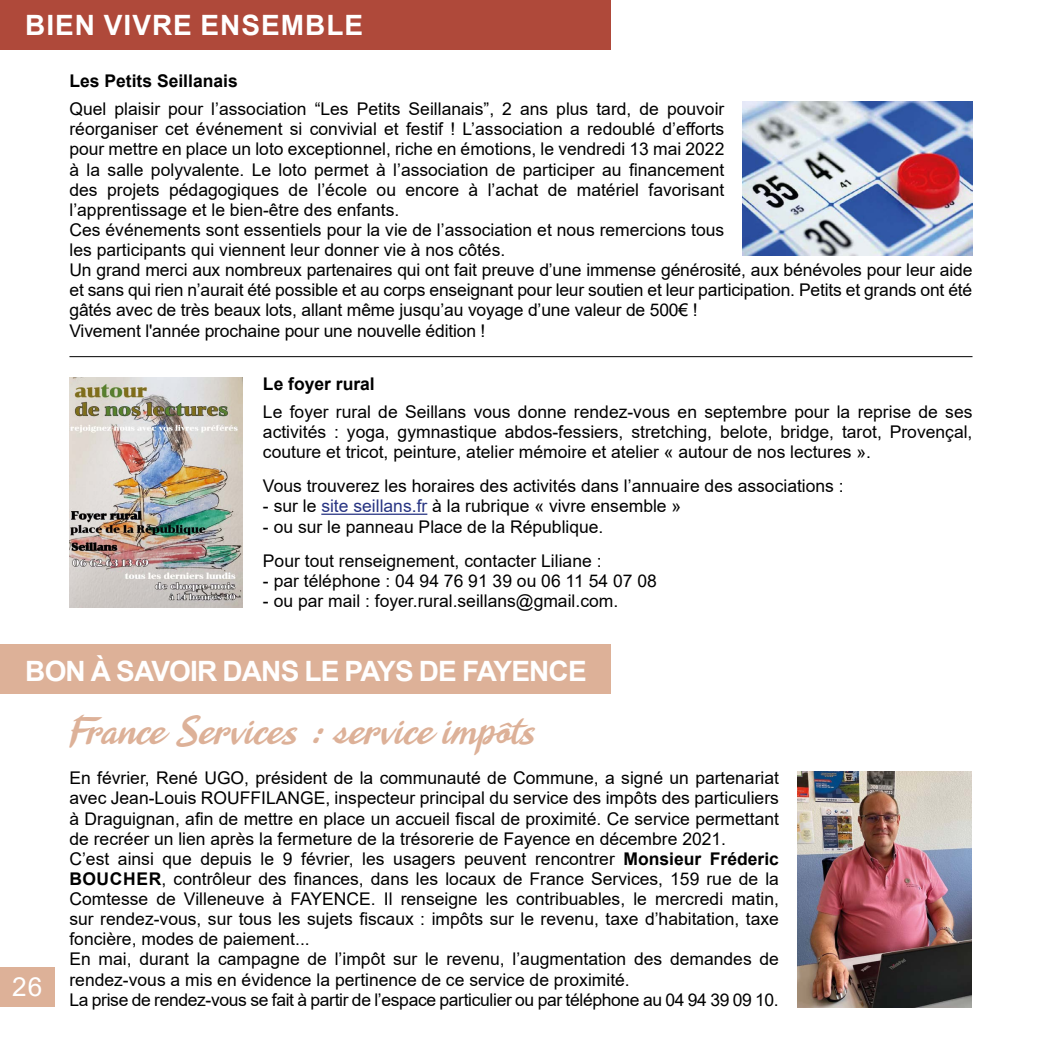
<style>
.page{position:relative;width:1042px;height:1042px;background:#fff}
.page>*{position:absolute;margin:0;border:0;box-sizing:border-box;transform-origin:0 0}
.t1{font:38.5px "Agnesa Kyoto";color:#ddb198}
.t2{font:700 28px "Arial";letter-spacing:-.03em;color:#fff}
.t3{font:700 28px "Arial";letter-spacing:.035em;color:#fff}
.t4{font:26.25px "Arial";color:#fff}
.t5{font:17.5px/20.1px "Arial";color:#000}
.t6{font:700 17.5px "Arial";color:#000}
.s1{color:#283583}
.s2{font-family:"Brush Script Std"}
.s3{font-weight:700}
</style>
<div class="page">
<div style="left:0;top:0;width:610px;height:50px;background:#af493a"></div>
<div style="left:0;top:967px;width:55px;height:40px;background:#ddb198"></div>
<div style="left:0;top:644px;width:610px;height:49px;background:#ddb198"></div>
<hr style="left:321px;top:513px;width:106px;height:2px;background:#283583">
<img style="left:69px;top:377px;width:173px;height:231px">
<img style="left:742px;top:101px;width:230px;height:154px">
<hr style="left:69px;top:356px;width:903px;height:1px;background:#000">
<img style="left:798px;top:771px;width:174px;height:236px">
<h2 class="t3" style="left:25px;top:6px;width:339px">BIEN VIVRE ENSEMBLE</h2>
<p class="t6" style="left:69px;top:69px;width:170px">Les Petits Seillanais</p>
<p class="t5" style="left:69px;top:99px;width:904px">Quel plaisir pour l’association “Les Petits Seillanais”, 2 ans plus tard, de pouvoir<br>réorganiser cet événement si convivial et festif ! L’association a redoublé d’efforts<br>pour mettre en place un loto exceptionnel, riche en émotions, le vendredi 13 mai 2022<br>à la salle polyvalente. Le loto permet à l’association de participer au financement<br>des projets pédagogiques de l’école ou encore à l’achat de matériel favorisant<br>l’apprentissage et le bien-être des enfants.<br>Ces événements sont essentiels pour la vie de l’association et nous remercions tous<br>les participants qui viennent leur donner vie à nos côtés.<br>Un grand merci aux nombreux partenaires qui ont fait preuve d’une immense générosité, aux bénévoles pour leur aide et sans qui rien n’aurait été possible et au corps enseignant pour leur soutien et leur participation. Petits et grands ont été gâtés avec de très beaux lots, allant même jusqu’au voyage d’une valeur de 500€ !<br>Vivement l'année prochaine pour une nouvelle édition !</p>
<p class="t6" style="left:263px;top:371px;width:113px">Le foyer rural</p>
<p class="t5" style="left:263px;top:401px;width:711px;text-align:justify">Le foyer rural de Seillans vous donne rendez-vous en septembre pour la reprise de ses activités : yoga, gymnastique abdos-fessiers, stretching, belote, bridge, tarot, Provençal, couture et tricot, peinture, atelier mémoire et atelier « autour de nos lectures ».</p>
<p class="t5" style="left:263px;top:476px;width:582px">Vous trouverez les horaires des activités dans l’annuaire des associations :</p>
<p class="t5" style="left:263px;top:496px;width:420px">- sur le <span class="s1">site seillans.fr</span> à la rubrique « vivre ensemble »</p>
<p class="t5" style="left:263px;top:509px;width:342px;line-height:34.1px">- ou sur le panneau Place de la République.<br>Pour tout renseignement, contacter Liliane :</p>
<p class="t5" style="left:263px;top:570px;width:395px">- par téléphone : 04 94 76 91 39 ou 06 11 54 07 08</p>
<p class="t5" style="left:263px;top:590px;width:357px">- ou par mail : foyer.rural.seillans@gmail.com.</p>
<h2 class="t2" style="left:25px;top:651px;width:563px">BON À SAVOIR DANS LE PAYS DE FAYENCE</h2>
<h3 class="t4" style="left:12px;top:968px;width:31px">26</h3>
<h1 class="t1" style="left:69px;top:714px;width:468px">France Services <span class="s2">: s</span>ervice imp<span class="s2">ô</span>ts</h1>
<p class="t5" style="left:69px;top:768px;width:711px">En février, René UGO, président de la communauté de Commune, a signé un partenariat avec Jean-Louis ROUFFILANGE, inspecteur principal du service des impôts des particuliers à Draguignan, afin de mettre en place un accueil fiscal de proximité. Ce service permettant de recréer un lien après la fermeture de la trésorerie de Fayence en décembre 2021.<br>C’est ainsi que depuis le 9 février, les usagers peuvent rencontrer <span class="s3">Monsieur Fréderic BOUCHER</span>, contrôleur des finances, dans les locaux de France Services, 159 rue de la Comtesse de Villeneuve à FAYENCE. Il renseigne les contribuables, le mercredi matin, sur rendez-vous, sur tous les sujets fiscaux : impôts sur le revenu, taxe d’habitation, taxe foncière, modes de paiement...<br>En mai, durant la campagne de l’impôt sur le revenu, l’augmentation des demandes de rendez-vous a mis en évidence la pertinence de ce service de proximité.<br>La prise de rendez-vous se fait à partir de l’espace particulier ou par téléphone au 04 94 39 09 10.</p>
</div>
